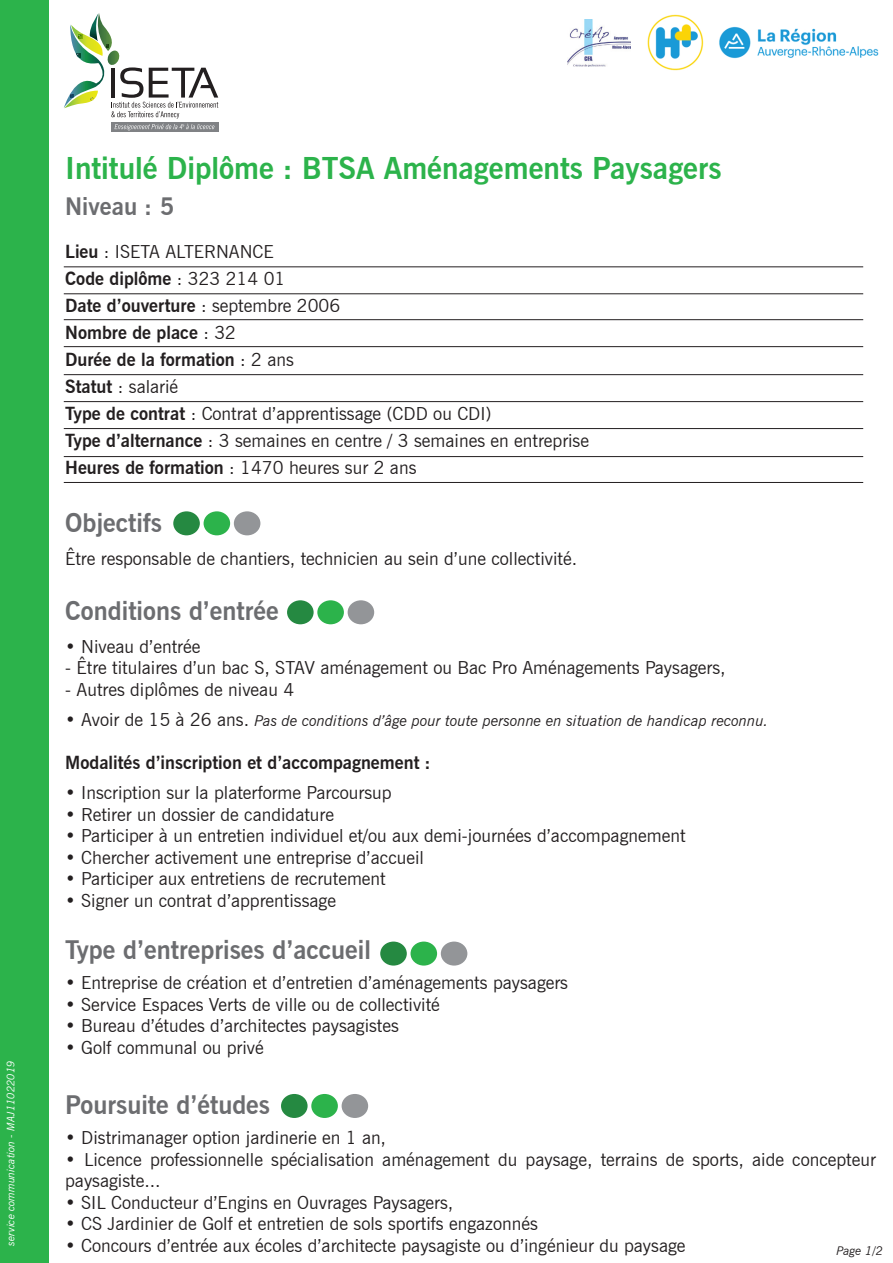
<style>
.page{position:relative;width:893px;height:1263px;background:#fff}
.page>*{position:absolute;margin:0;border:0;box-sizing:border-box;transform-origin:0 0}
.t1{font:700 30px "News Gothic BT";color:#2cb34b}
.t2{font:700 25.5px "News Gothic BT";color:#6c6d70}
.t3{font:700 24px "News Gothic BT";color:#6c6d70}
.t4{font:18px/27px "News Gothic BT";color:#231f20}
.t5{font:700 18px "News Gothic BT";color:#231f20}
.t6{font:italic 15px "News Gothic BT";color:#231f20}
.t7{font:italic 12px "News Gothic BT";color:#231f20}
.t8{font:italic 10.5px "News Gothic BT";color:#fff}
.s1{font-weight:700}
.s2{font-style:normal;font-size:18px}
</style>
<div class="page">
<div style="left:0;top:0;width:49px;height:1263px;background:#2cb34b"></div>
<hr style="left:64px;top:266px;width:799px;height:1px;background:#231f20">
<hr style="left:64px;top:293px;width:799px;height:1px;background:#231f20">
<hr style="left:64px;top:319px;width:799px;height:1px;background:#231f20">
<hr style="left:64px;top:346px;width:799px;height:1px;background:#231f20">
<hr style="left:64px;top:374px;width:799px;height:1px;background:#231f20">
<hr style="left:64px;top:401px;width:799px;height:1px;background:#231f20">
<hr style="left:64px;top:428px;width:799px;height:1px;background:#231f20">
<hr style="left:64px;top:456px;width:799px;height:1px;background:#231f20">
<hr style="left:64px;top:482px;width:799px;height:1px;background:#231f20">
<div style="left:173px;top:511px;width:27px;height:24px;background:#258941;border-radius:50%"></div>
<div style="left:204px;top:511px;width:26px;height:24px;background:#2cb34b;border-radius:50%"></div>
<div style="left:234px;top:511px;width:26px;height:24px;background:#939598;border-radius:50%"></div>
<div style="left:287px;top:600px;width:27px;height:24px;background:#258941;border-radius:50%"></div>
<div style="left:317px;top:600px;width:27px;height:24px;background:#2cb34b;border-radius:50%"></div>
<div style="left:348px;top:600px;width:26px;height:24px;background:#939598;border-radius:50%"></div>
<div style="left:111px;top:123px;width:107px;height:9px;background:#808285"></div>
<svg style="left:64px;top:13px;width:154px;height:117px"></svg>
<img style="left:568px;top:19px;width:63px;height:47px">
<div style="left:380px;top:941px;width:27px;height:24px;background:#258941;border-radius:50%"></div>
<div style="left:410px;top:941px;width:27px;height:24px;background:#2cb34b;border-radius:50%"></div>
<div style="left:441px;top:941px;width:26px;height:24px;background:#939598;border-radius:50%"></div>
<div style="left:281px;top:1094px;width:27px;height:24px;background:#258941;border-radius:50%"></div>
<div style="left:311px;top:1094px;width:27px;height:24px;background:#2cb34b;border-radius:50%"></div>
<div style="left:342px;top:1094px;width:26px;height:24px;background:#939598;border-radius:50%"></div>
<img style="left:647px;top:14px;width:232px;height:57px">
<p class="t8" style="left:4px;top:1246px;width:187px;rotate:-90deg">service communication - MAJ11022019</p>
<h1 class="t1" style="left:65px;top:150px;width:658px">Intitulé Diplôme : BTSA Aménagements Paysagers</h1>
<h3 class="t3" style="left:65px;top:192px;width:111px">Niveau : 5</h3>
<p class="t4" style="left:65px;top:238px;width:525px"><span class="s1">Lieu</span> : ISETA ALTERNANCE<br><span class="s1">Code diplôme</span> : 323 214 01<br><span class="s1">Date d’ouverture</span> : septembre 2006<br><span class="s1">Nombre de place</span> : 32<br><span class="s1">Durée de la formation</span> : 2 ans<br><span class="s1">Statut</span> : salarié<br><span class="s1">Type de contrat</span> : Contrat d’apprentissage (CDD ou CDI)<br><span class="s1">Type d’alternance</span> : 3 semaines en centre / 3 semaines en entreprise <span class="s1">Heures de formation</span> : 1470 heures sur 2 ans</p>
<h2 class="t2" style="left:65px;top:507px;width:98px">Objectifs</h2>
<p class="t4" style="left:65px;top:545px;width:513px">Être responsable de chantiers, technicien au sein d’une collectivité.</p>
<h2 class="t2" style="left:65px;top:595px;width:215px">Conditions d’entrée</h2>
<p class="t4" style="left:65px;top:632px;width:137px">• Niveau d’entrée</p>
<p class="t4" style="left:65px;top:654px;width:662px">- Être titulaires d’un bac S, STAV aménagement ou Bac Pro Aménagements Paysagers,</p>
<p class="t4" style="left:65px;top:676px;width:231px">- Autres diplômes de niveau 4</p>
<p class="t6" style="left:65px;top:711px;width:704px"><span class="s2">• Avoir de 15 à 26 ans.</span> Pas de conditions d’âge pour toute personne en situation de handicap reconnu.</p>
<p class="t5" style="left:65px;top:752px;width:367px">Modalités d’inscription et d’accompagnement :</p>
<p class="t4" style="left:65px;top:779px;width:328px">• Inscription sur la platerforme Parcoursup</p>
<p class="t4" style="left:65px;top:800px;width:270px">• Retirer un dossier de candidature</p>
<p class="t4" style="left:65px;top:822px;width:622px">• Participer à un entretien individuel et/ou aux demi-journées d’accompagnement</p>
<p class="t4" style="left:65px;top:844px;width:360px">• Chercher activement une entreprise d’accueil</p>
<p class="t4" style="left:65px;top:865px;width:322px">• Participer aux entretiens de recrutement</p>
<p class="t4" style="left:65px;top:887px;width:272px">• Signer un contrat d’apprentissage</p>
<h2 class="t2" style="left:65px;top:934px;width:307px">Type d’entreprises d’accueil</h2>
<p class="t4" style="left:65px;top:969px;width:504px">• Entreprise de création et d’entretien d’aménagements paysagers</p>
<p class="t4" style="left:65px;top:991px;width:376px">• Service Espaces Verts de ville ou de collectivité</p>
<p class="t4" style="left:65px;top:1012px;width:335px">• Bureau d’études d’architectes paysagistes</p>
<p class="t4" style="left:65px;top:1034px;width:200px">• Golf communal ou privé</p>
<h2 class="t2" style="left:65px;top:1089px;width:206px">Poursuite d’études</h2>
<p class="t4" style="left:65px;top:1124px;width:322px">• Distrimanager option jardinerie en 1 an,</p>
<p class="t4" style="left:65px;top:1148px;width:812px;line-height:21.6px">• Licence professionnelle spécialisation aménagement du paysage, terrains de sports, aide concepteur paysagiste...</p>
<p class="t4" style="left:65px;top:1189px;width:390px">• SIL Conducteur d’Engins en Ouvrages Paysagers,</p>
<p class="t4" style="left:65px;top:1210px;width:474px">• CS Jardinier de Golf et entretien de sols sportifs engazonnés</p>
<p class="t4" style="left:65px;top:1232px;width:622px">• Concours d’entrée aux écoles d’architecte paysagiste ou d’ingénieur du paysage</p>
<p class="t7" style="left:837px;top:1243px;width:48px">Page 1/2</p>
</div>
